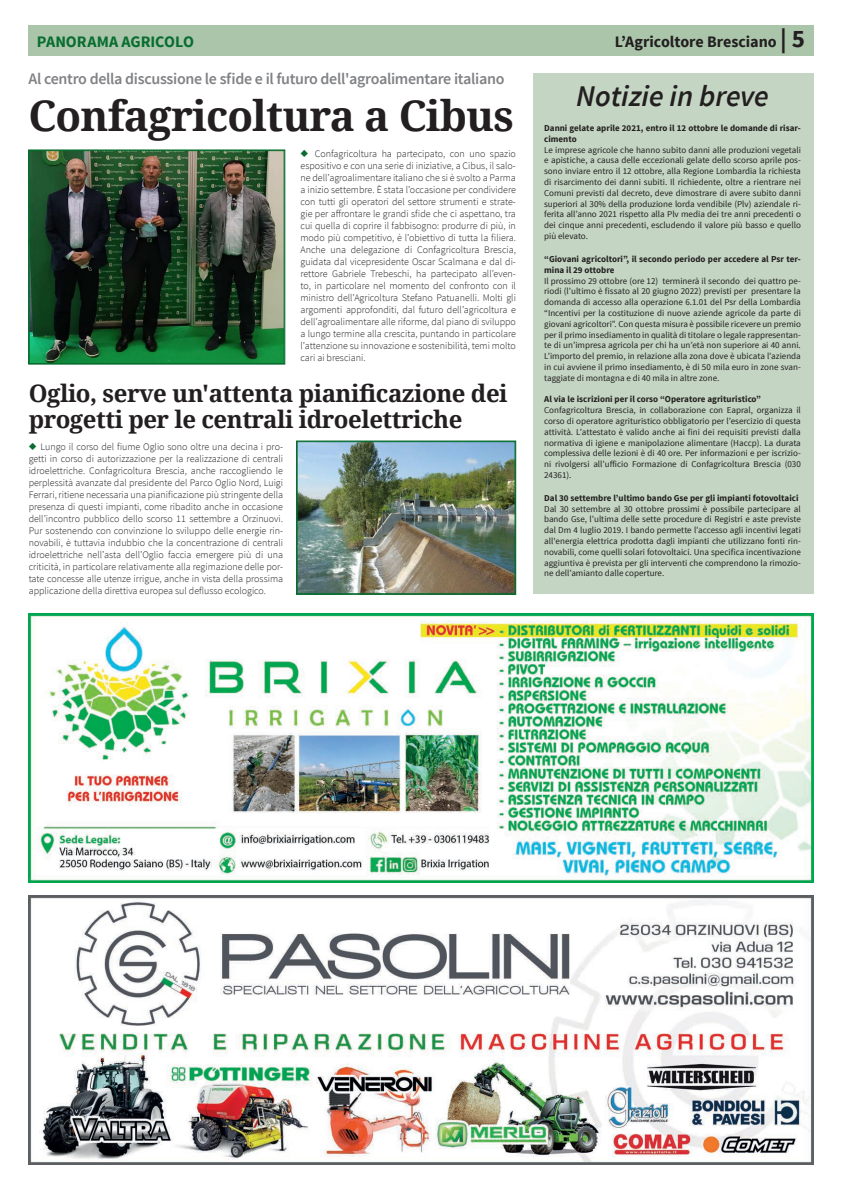
<style>
.page{position:relative;width:842px;height:1191px;background:#fff}
.page>*{position:absolute;margin:0;border:0;box-sizing:border-box;transform-origin:0 0}
.TITOLI_articoli_BIG{font:700 42px "Noto Serif";letter-spacing:-.02em;color:#231f20}
.TITOLI_articoli{font:italic 600 30px "Source Sans Pro";color:#231f20}
.TITOLI_articoli_MEDI{font:700 24px/26px "Noto Serif";letter-spacing:-.02em;color:#231f20}
.Sommario{font:600 16px "Source Sans Pro";letter-spacing:-.02em;color:#808285}
.t1{font:700 16px "Source Sans Pro";letter-spacing:-.005em;color:#231f20}
.t2{font:700 16px "Source Sans Pro";letter-spacing:-.005em;color:#086d2f}
.Testo_lungo{font:300 10px/12px "Source Sans Pro";color:#231f20;text-align:justify}
.Testi_BOX{font:9px/10.8px "Source Sans Pro";color:#231f20;text-align:justify}
.Titoli_Brevi{font:700 9px/10.8px "Source Sans Pro";color:#231f20}
.s1{font-size:25px}
.s2{color:#086d2f}
</style>
<div class="page">
<div style="left:28px;top:26px;width:786px;height:30px;background:#abc5ab"></div>
<img style="left:28px;top:895px;width:786px;height:269px">
<img style="left:28px;top:613px;width:786px;height:269px">
<img style="left:28px;top:149px;width:257px;height:216px">
<div style="left:29px;top:151px;width:255px;height:212px;border:1px solid #086d2f"></div>
<div style="left:533px;top:74px;width:281px;height:520px;background:#c4d6c3"></div>
<img style="left:296px;top:440px;width:220px;height:155px">
<div style="left:297px;top:441px;width:218px;height:153px;border:1px solid #086d2f"></div>
<p class="t2" style="left:37px;top:32px;width:159px">PANORAMA AGRICOLO</p>
<p class="t1" style="left:615px;top:32px;width:192px">L’Agricoltore Bresciano <span class="s1">| 5</span></p>
<p class="Sommario" style="left:29px;top:69px;width:477px">Al centro della discussione le sfide e il futuro dell'agroalimentare italiano</p>
<p class="TITOLI_articoli_BIG" style="left:28px;top:86px;width:487px">Confagricoltura a Cibus</p>
<p class="Testo_lungo" style="left:300px;top:148px;width:217px"><span class="s2">◆</span> Confagricoltura ha partecipato, con uno spazio espositivo e con una serie di iniziative, a Cibus, il salo&shy;ne dell’agroalimentare italiano che si è svolto a Parma a inizio settembre. È stata l’occasione per condividere con tutti gli operatori del settore strumenti e strate&shy;gie per affrontare le grandi sfide che ci aspettano, tra cui quella di coprire il fabbisogno: produrre di più, in modo più competitivo, è l’obiettivo di tutta la filiera.<br>Anche una delegazione di Confagricoltura Brescia, guidata dal vicepresidente Oscar Scalmana e dal di&shy;rettore Gabriele Trebeschi, ha partecipato all’even&shy;to, in particolare nel momento del confronto con il ministro dell’Agricoltura Stefano Patuanelli. Molti gli argomenti approfonditi, dal futuro dell’agricoltura e dell’agroalimentare alle riforme, dal piano di sviluppo a lungo termine alla crescita, puntando in particolare l’attenzione su innovazione e sostenibilità, temi molto cari ai bresciani.</p>
<p class="TITOLI_articoli_MEDI" style="left:29px;top:380px;width:480px">Oglio, serve un'attenta pianificazione dei progetti per le centrali idroelettriche</p>
<p class="Testo_lungo" style="left:29px;top:440px;width:256px"><span class="s2">◆</span> Lungo il corso del fiume Oglio sono oltre una decina i pro&shy;getti in corso di autorizzazione per la realizzazione di centrali idroelettriche. Confagricoltura Brescia, anche raccogliendo le perplessità avanzate dal presidente del Parco Oglio Nord, Luigi Ferrari, ritiene necessaria una pianificazione più stringente della presenza di questi impianti, come ribadito anche in occasione dell’incontro pubblico dello scorso 11 settembre a Orzinuovi.<br>Pur sostenendo con convinzione lo sviluppo delle energie rin&shy;novabili, è tuttavia indubbio che la concentrazione di centrali idroelettriche nell’asta dell’Oglio faccia emergere più di una criticità, in particolare relativamente alla regimazione delle por&shy;tate concesse alle utenze irrigue, anche in vista della prossima applicazione della direttiva europea sul deflusso ecologico.</p>
<p class="TITOLI_articoli" style="left:576px;top:78px;width:194px">Notizie in breve</p>
<p class="Titoli_Brevi" style="left:544px;top:123px;width:258px">Danni gelate aprile 2021, entro il 12 ottobre le domande di risar&shy;cimento</p>
<p class="Testi_BOX" style="left:544px;top:144px;width:258px">Le imprese agricole che hanno subito danni alle produzioni vegetali e apistiche, a causa delle eccezionali gelate dello scorso aprile pos&shy;sono inviare entro il 12 ottobre, alla Regione Lombardia la richiesta di risarcimento dei danni subiti. Il richiedente, oltre a rientrare nei Comuni previsti dal decreto, deve dimostrare di avere subito danni superiori al 30% della produzione lorda vendibile (Plv) aziendale ri&shy;ferita all’anno 2021 rispetto alla Plv media dei tre anni precedenti o dei cinque anni precedenti, escludendo il valore più basso e quello più elevato.</p>
<p class="Titoli_Brevi" style="left:544px;top:254px;width:258px">“Giovani agricoltori”, il secondo periodo per accedere al Psr ter&shy;mina il 29 ottobre</p>
<p class="Testi_BOX" style="left:544px;top:275px;width:258px">Il prossimo 29 ottobre (ore 12) terminerà il secondo dei quattro pe&shy;riodi (l’ultimo è fissato al 20 giugno 2022) previsti per presentare la domanda di accesso alla operazione 6.1.01 del Psr della Lombardia “Incentivi per la costituzione di nuove aziende agricole da parte di giovani agricoltori”. Con questa misura è possibile ricevere un premio per il primo insediamento in qualità di titolare o legale rappresentan&shy;te di un’impresa agricola per chi ha un’età non superiore ai 40 anni.<br>L’importo del premio, in relazione alla zona dove è ubicata l’azienda in cui avviene il primo insediamento, è di 50 mila euro in zone svan&shy;taggiate di montagna e di 40 mila in altre zone.</p>
<p class="Titoli_Brevi" style="left:544px;top:394px;width:218px">Al via le iscrizioni per il corso “Operatore agrituristico”</p>
<p class="Testi_BOX" style="left:544px;top:405px;width:258px">Confagricoltura Brescia, in collaborazione con Eapral, organizza il corso di operatore agrituristico obbligatorio per l’esercizio di questa attività. L’attestato è valido anche ai fini dei requisiti previsti dalla normativa di igiene e manipolazione alimentare (Haccp). La durata complessiva delle lezioni è di 40 ore. Per informazioni e per iscrizio&shy;ni rivolgersi all’ufficio Formazione di Confagricoltura Brescia (030<br>24361).</p>
<p class="Titoli_Brevi" style="left:544px;top:493px;width:256px">Dal 30 settembre l’ultimo bando Gse per gli impianti fotovoltaici</p>
<p class="Testi_BOX" style="left:544px;top:503px;width:258px">Dal 30 settembre al 30 ottobre prossimi è possibile partecipare al bando Gse, l’ultima delle sette procedure di Registri e aste previste dal Dm 4 luglio 2019. I bando permette l’accesso agli incentivi legati all'energia elettrica prodotta dagli impianti che utilizzano fonti rin&shy;novabili, come quelli solari fotovoltaici. Una specifica incentivazione aggiuntiva è prevista per gli interventi che comprendono la rimozio&shy;ne dell’amianto dalle coperture.</p>
</div>
